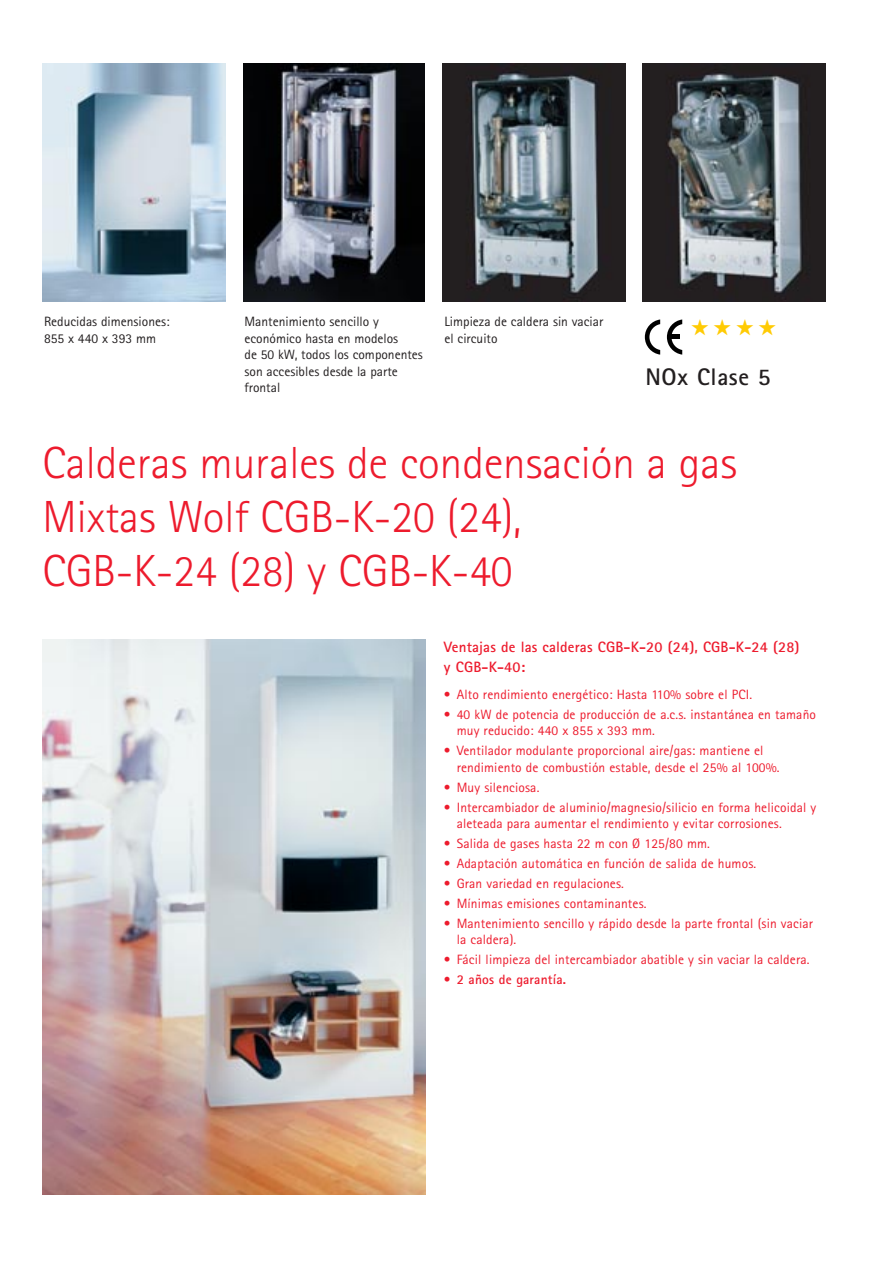
<style>
.page{position:relative;width:893px;height:1263px;background:#fff}
.page>*{position:absolute;margin:0;border:0;box-sizing:border-box;transform-origin:0 0}
.t1{font:300 45px/54px "Rotis Sans Serif";color:#ed1b2d}
.t2{font:700 24px "Rotis Sans Serif";letter-spacing:.02em;color:#231f20}
.t3{font:22.5px "Zapf Dingbats";color:#ffcb04}
.t4{font:700 15px/20px "Rotis Sans Serif";letter-spacing:.01em;color:#ed1b2d}
.t5{font:13.5px/16.5px "Rotis Sans Serif";letter-spacing:.01em;color:#ed1b2d}
.t6{font:13.5px/16.5px "Rotis Sans Serif";color:#231f20}
.t7{font:700 13.5px "Rotis Sans Serif";letter-spacing:.01em;color:#ed1b2d}
.s1{font-weight:400}
</style>
<div class="page">
<img style="left:43px;top:639px;width:382px;height:556px">
<img style="left:43px;top:64px;width:182px;height:238px">
<img style="left:642px;top:64px;width:183px;height:238px">
<img style="left:443px;top:64px;width:183px;height:238px">
<img style="left:243px;top:64px;width:181px;height:238px">
<svg style="left:645px;top:320px;width:15px;height:35px"></svg>
<svg style="left:667px;top:320px;width:15px;height:35px"></svg>
<div style="left:669px;top:334px;width:10px;height:5px;background:#000"></div>
<p class="t6" style="left:44px;top:315px;width:127px">Reducidas dimensiones:<br>855 x 440 x 393 mm</p>
<p class="t6" style="left:244px;top:315px;width:180px">Mantenimiento sencillo y económico hasta en modelos<br>de 50 kW, todos los componentes son accesibles desde la parte frontal</p>
<p class="t6" style="left:444px;top:315px;width:160px">Limpieza de caldera sin vaciar el circuito</p>
<h3 class="t3" style="left:690px;top:316px;width:87px">★★★★</h3>
<h2 class="t2" style="left:645px;top:369px;width:127px">NOx Clase 5</h2>
<h1 class="t1" style="left:43px;top:440px;width:696px">Calderas murales de condensación a gas<br>Mixtas Wolf CGB-K-20 (24),<br>CGB-K-24 (28) y CGB-K-40</h1>
<p class="t4" style="left:444px;top:638px;width:357px">Ventajas de las calderas CGB-K-20 (24), CGB-K-24 (28) y CGB-K-40:</p>
<p class="t5" style="left:444px;top:688px;width:310px">• Alto rendimiento energético: Hasta 110% sobre el PCI.</p>
<p class="t5" style="left:456px;top:708px;width:361px;text-indent:-13px">• 40 kW de potencia de producción de a.c.s. instantánea en tamaño muy reducido: 440 x 855 x 393 mm.</p>
<p class="t5" style="left:456px;top:744px;width:324px;text-indent:-13px">• Ventilador modulante proporcional aire/gas: mantiene el rendimiento de combustión estable, desde el 25% al 100%.</p>
<p class="t5" style="left:444px;top:780px;width:97px">• Muy silenciosa.</p>
<p class="t5" style="left:456px;top:800px;width:361px;text-indent:-13px">• Intercambiador de aluminio/magnesio/silicio en forma helicoidal y aleteada para aumentar el rendimiento y evitar corrosiones.</p>
<p class="t5" style="left:444px;top:837px;width:267px">• Salida de gases hasta 22 m con Ø 125/80 mm.</p>
<p class="t5" style="left:444px;top:857px;width:314px">• Adaptación automática en función de salida de humos.</p>
<p class="t5" style="left:444px;top:876px;width:181px">• Gran variedad en regulaciones.</p>
<p class="t5" style="left:444px;top:896px;width:204px">• Mínimas emisiones contaminantes.</p>
<p class="t5" style="left:456px;top:916px;width:358px;text-indent:-13px">• Mantenimiento sencillo y rápido desde la parte frontal (sin vaciar la caldera).</p>
<p class="t5" style="left:444px;top:953px;width:367px">• Fácil limpieza del intercambiador abatible y sin vaciar la caldera.</p>
<p class="t7" style="left:444px;top:975px;width:124px"><span class="s1">•</span> 2 años de garantía.</p>
</div>
